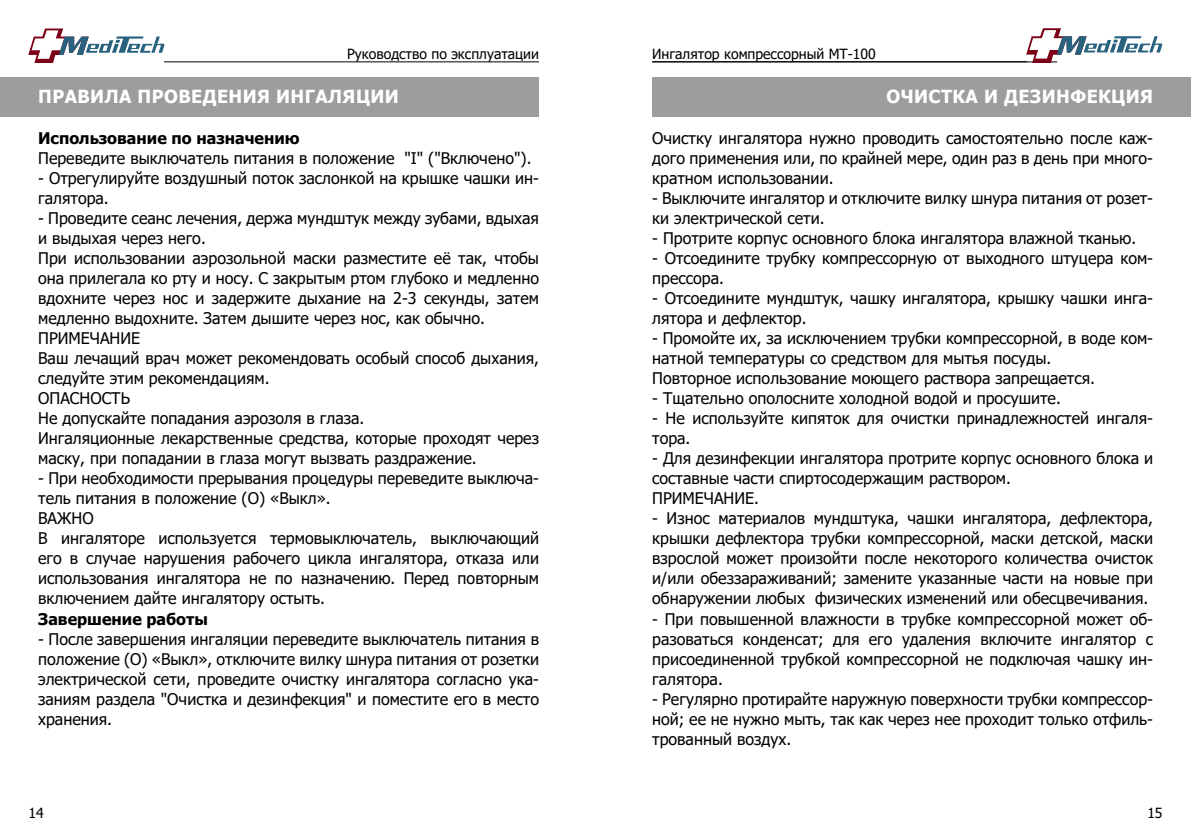
<style>
.page{position:relative;width:1191px;height:840px;background:#fff}
.page>*{position:absolute;margin:0;border:0;box-sizing:border-box;transform-origin:0 0}
.t1{font:700 18px "Tahoma";letter-spacing:.025em;color:#fff}
.t2{font:16px/20px "Tahoma";color:#000}
.t3{font:700 16px "Tahoma";color:#000}
.t4{font:14px "Tahoma";color:#000}
</style>
<div class="page">
<div style="left:652px;top:77px;width:539px;height:40px;background:#9d9d9c"></div>
<hr style="left:652px;top:62px;width:405px;height:1px;background:#000">
<svg style="left:1026px;top:28px;width:136px;height:34px"></svg>
<hr style="left:652px;top:61px;width:375px;height:1px;background:#000">
<div style="left:0;top:77px;width:539px;height:40px;background:#9d9d9c"></div>
<svg style="left:28px;top:29px;width:137px;height:33px"></svg>
<hr style="left:164px;top:61px;width:375px;height:1px;background:#000">
<p class="t4" style="left:347px;top:44px;width:193px">Руководство по эксплуатации</p>
<p class="t4" style="left:652px;top:44px;width:225px">Ингалятор компрессорный МТ-100</p>
<p class="t1" style="left:38px;top:84px;width:362px">ПРАВИЛА ПРОВЕДЕНИЯ ИНГАЛЯЦИИ</p>
<p class="t1" style="left:886px;top:84px;width:268px">ОЧИСТКА И ДЕЗИНФЕКЦИЯ</p>
<p class="t3" style="left:38px;top:127px;width:263px">Использование по назначению</p>
<p class="t2" style="left:38px;top:149px;width:495px">Переведите выключатель питания в положение "I" ("Включено").</p>
<p class="t2" style="left:38px;top:169px;width:502px">- Отрегулируйте воздушный поток заслонкой на крышке чашки ин&shy;галятора.</p>
<p class="t2" style="left:38px;top:209px;width:502px">- Проведите сеанс лечения, держа мундштук между зубами, вдыхая и выдыхая через него.<br>При использовании аэрозольной маски разместите её так, чтобы она прилегала ко рту и носу. С закрытым ртом глубоко и медленно вдохните через нос и задержите дыхание на 2-3 секунды, затем медленно выдохните. Затем дышите через нос, как обычно.<br>ПРИМЕЧАНИЕ<br>Ваш лечащий врач может рекомендовать особый способ дыхания, следуйте этим рекомендациям.<br>ОПАСНОСТЬ<br>Не допускайте попадания аэрозоля в глаза.<br>Ингаляционные лекарственные средства, которые проходят через маску, при попадании в глаза могут вызвать раздражение.</p>
<p class="t2" style="left:38px;top:469px;width:502px">- При необходимости прерывания процедуры переведите выключа&shy;тель питания в положение (О) «Выкл».<br>ВАЖНО<br>В ингаляторе используется термовыключатель, выключающий его в случае нарушения рабочего цикла ингалятора, отказа или использования ингалятора не по назначению. Перед повторным включением дайте ингалятору остыть.</p>
<p class="t3" style="left:38px;top:607px;width:171px">Завершение работы</p>
<p class="t2" style="left:38px;top:629px;width:502px;text-align:justify">- После завершения ингаляции переведите выключатель питания в положение (О) «Выкл», отключите вилку шнура питания от розетки электрической сети, проведите очистку ингалятора согласно ука&shy;заниям раздела "Очистка и дезинфекция" и поместите его в место хранения.</p>
<p class="t2" style="left:652px;top:129px;width:502px;text-align:justify">Очистку ингалятора нужно проводить самостоятельно после каж&shy;дого применения или, по крайней мере, один раз в день при много&shy;кратном использовании.</p>
<p class="t2" style="left:652px;top:189px;width:502px">- Выключите ингалятор и отключите вилку шнура питания от розет&shy;ки электрической сети.</p>
<p class="t2" style="left:652px;top:229px;width:485px">- Протрите корпус основного блока ингалятора влажной тканью.</p>
<p class="t2" style="left:652px;top:249px;width:502px">- Отсоедините трубку компрессорную от выходного штуцера ком&shy;прессора.</p>
<p class="t2" style="left:652px;top:289px;width:502px">- Отсоедините мундштук, чашку ингалятора, крышку чашки инга&shy;лятора и дефлектор.</p>
<p class="t2" style="left:652px;top:329px;width:502px">- Промойте их, за исключением трубки компрессорной, в воде ком&shy;натной температуры со средством для мытья посуды.<br>Повторное использование моющего раствора запрещается.</p>
<p class="t2" style="left:652px;top:389px;width:410px">- Тщательно ополосните холодной водой и просушите.</p>
<p class="t2" style="left:652px;top:409px;width:502px">- Не используйте кипяток для очистки принадлежностей ингаля&shy;тора.</p>
<p class="t2" style="left:652px;top:449px;width:502px">- Для дезинфекции ингалятора протрите корпус основного блока и составные части спиртосодержащим раствором.<br>ПРИМЕЧАНИЕ.</p>
<p class="t2" style="left:652px;top:509px;width:502px;text-align:justify">- Износ материалов мундштука, чашки ингалятора, дефлектора, крышки дефлектора трубки компрессорной, маски детской, маски взрослой может произойти после некоторого количества очисток и/или обеззараживаний; замените указанные части на новые при обнаружении любых физических изменений или обесцвечивания.</p>
<p class="t2" style="left:652px;top:609px;width:502px;text-align:justify">- При повышенной влажности в трубке компрессорной может об&shy;разоваться конденсат; для его удаления включите ингалятор с присоединенной трубкой компрессорной не подключая чашку ин&shy;галятора.</p>
<p class="t2" style="left:652px;top:689px;width:502px;text-align:justify">- Регулярно протирайте наружную поверхности трубки компрессор&shy;ной; ее не нужно мыть, так как через нее проходит только отфиль&shy;трованный воздух.</p>
<p class="t4" style="left:28px;top:803px;width:17px">14</p>
<p class="t4" style="left:1147px;top:803px;width:17px">15</p>
</div>
